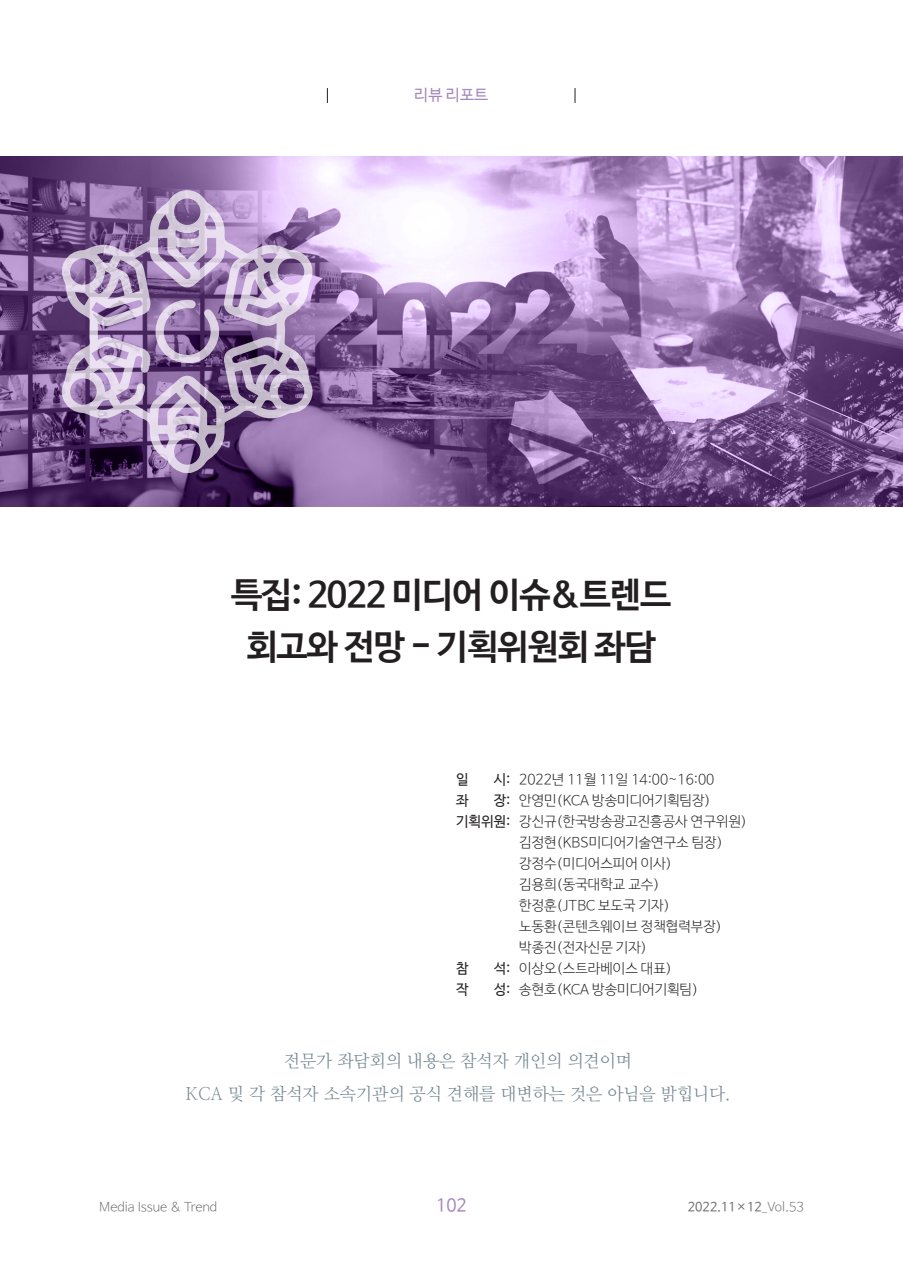
<style>
.page{position:relative;width:903px;height:1275px;background:#fff}
.page>*{position:absolute;margin:0;border:0;box-sizing:border-box;transform-origin:0 0}
.t1{font:700 35px/52.5px "Nanum Barun Gothic";letter-spacing:-.03em;color:#231f20;text-align:center}
.t2{font:17.5px/33.2px "Nanum Myeongjo OTF";color:#768891;text-align:center}
.t3{font:17.5px "Nanum Barun Gothic";color:#a787be}
.t4{font:15.75px "Nanum Barun Gothic";color:#a787be}
.t5{font:300 14px "Nanum Barun Gothic";color:#231f20}
.t6{font:14px "Nanum Barun Gothic";color:#231f20}
.t7{font:12.6px "Nanum Barun Gothic";color:#6c6d70}
.t8{font:300 12.6px "Nanum Barun Gothic";color:#6c6d70}
.s1{font-weight:400}
.s2{font-weight:300}
</style>
<div class="page">
<svg style="left:327px;top:88px;width:1px;height:15px"></svg>
<svg style="left:575px;top:88px;width:1px;height:15px"></svg>
<img style="left:0;top:157px;width:903px;height:350px">
<svg style="left:60px;top:188px;width:254px;height:285px"></svg>
<svg style="left:155px;top:298px;width:66px;height:66px"></svg>
<p class="t4" style="left:414px;top:87px;width:75px">리뷰 리포트</p>
<h1 class="t1" style="left:231px;top:570px;width:442px">특집: 2022 미디어 이슈&amp;트렌드 회고와 전망 - 기획위원회 좌담</h1>
<p class="t6" style="left:456px;top:772px;width:14px">일</p>
<p class="t5" style="left:494px;top:772px;width:222px"><span class="s1">시:</span> 2022년 11월 11일 14:00~16:00</p>
<p class="t6" style="left:456px;top:793px;width:14px">좌</p>
<p class="t5" style="left:494px;top:793px;width:219px"><span class="s1">장:</span> 안영민(KCA 방송미디어기획팀장)</p>
<p class="t5" style="left:456px;top:814px;width:292px"><span class="s1">기획위원:</span> 강신규(한국방송광고진흥공사 연구위원)</p>
<p class="t5" style="left:519px;top:835px;width:205px">김정현(KBS미디어기술연구소 팀장)</p>
<p class="t5" style="left:519px;top:856px;width:154px">강정수(미디어스피어 이사)</p>
<p class="t5" style="left:519px;top:877px;width:142px">김용희(동국대학교 교수)</p>
<p class="t5" style="left:519px;top:898px;width:152px">한정훈(JTBC 보도국 기자)</p>
<p class="t5" style="left:519px;top:919px;width:204px">노동환(콘텐츠웨이브 정책협력부장)</p>
<p class="t5" style="left:519px;top:940px;width:130px">박종진(전자신문 기자)</p>
<p class="t6" style="left:456px;top:961px;width:14px">참</p>
<p class="t5" style="left:494px;top:961px;width:180px"><span class="s1">석:</span> 이상오(스트라베이스 대표)</p>
<p class="t6" style="left:456px;top:982px;width:14px">작</p>
<p class="t5" style="left:494px;top:982px;width:206px"><span class="s1">성:</span> 송현호(KCA 방송미디어기획팀)</p>
<p class="t2" style="left:186px;top:1043px;width:546px">전문가 좌담회의 내용은 참석자 개인의 의견이며<br>KCA 및 각 참석자 소속기관의 공식 견해를 대변하는 것은 아님을 밝힙니다.</p>
<p class="t8" style="left:99px;top:1200px;width:120px">Media Issue &amp; Trend</p>
<p class="t3" style="left:436px;top:1196px;width:32px">102</p>
<p class="t7" style="left:688px;top:1200px;width:117px">2022.11×12<span class="s2">_Vol.53</span></p>
</div>
